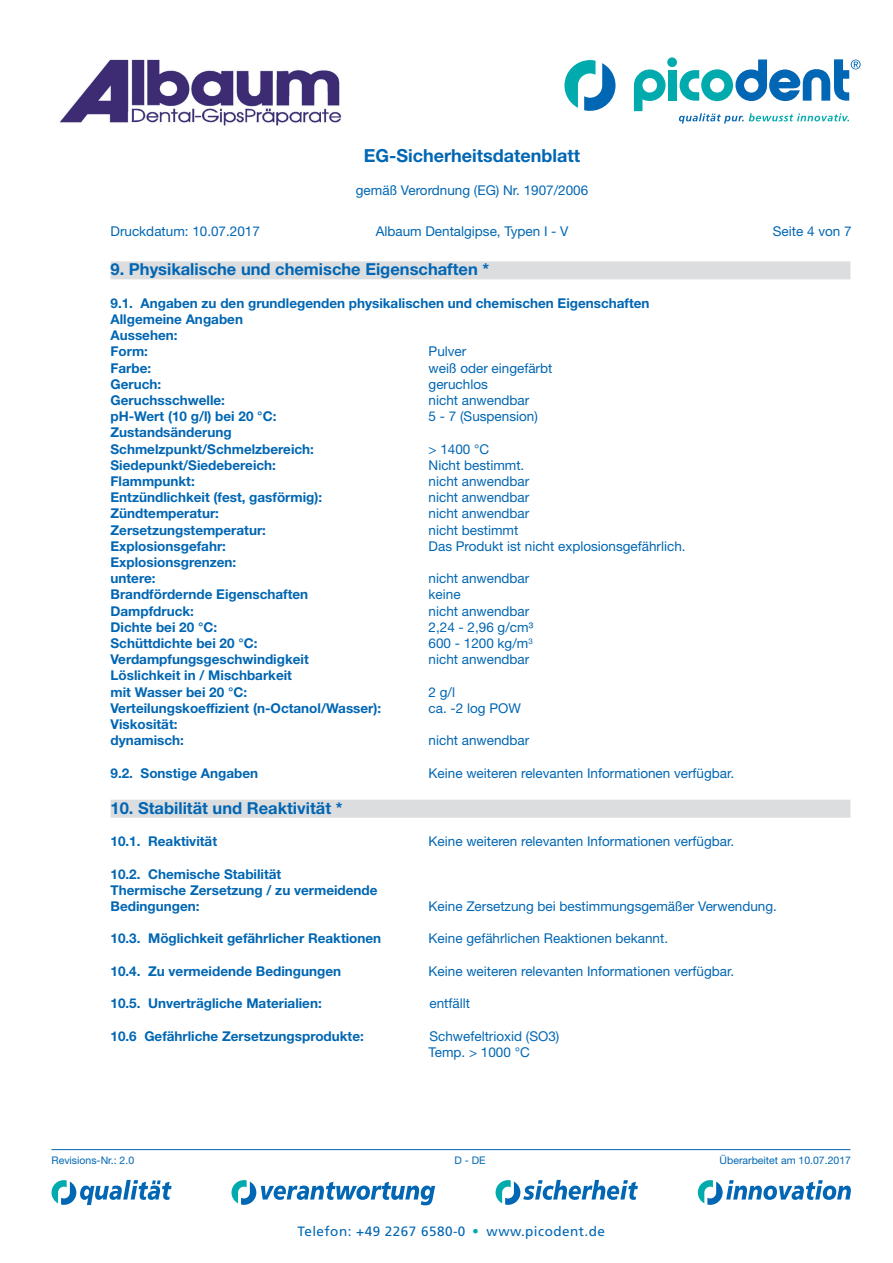
<style>
.page{position:relative;width:893px;height:1263px;background:#fff}
.page>*{position:absolute;margin:0;border:0;box-sizing:border-box;transform-origin:0 0}
.t1{font:39px "Frutiger LT Std";color:#00aaad}
.t2{font:700 18px "Helvetica Neue LT Std";color:#0166b3}
.t3{font:700 16.5px "Helvetica Neue LT Std";color:#0166b3}
.t4{font:700 13.5px/16.2px "Helvetica Neue LT Std";color:#0166b3}
.t5{font:13.5px/16.2px "Helvetica Neue LT Std";color:#0166b3}
.t6{font:13.5px "Frutiger LT Std";letter-spacing:.035em;color:#0166b3}
.t7{font:10.5px "Helvetica Neue LT Std";color:#0166b3}
</style>
<div class="page">
<svg style="left:52px;top:1180px;width:120px;height:25px"></svg>
<svg style="left:496px;top:1180px;width:142px;height:25px"></svg>
<svg style="left:698px;top:1180px;width:153px;height:25px"></svg>
<svg style="left:231px;top:1180px;width:204px;height:25px"></svg>
<hr style="left:52px;top:1149px;width:798px;height:1px;background:#0166b3">
<svg style="left:634px;top:69px;width:32px;height:42px"></svg>
<div style="left:668px;top:70px;width:9px;height:31px;background:#00aaad"></div>
<div style="left:667px;top:57px;width:10px;height:10px;background:#00aaad;border-radius:50%"></div>
<svg style="left:564px;top:60px;width:51px;height:51px"></svg>
<svg style="left:679px;top:113px;width:170px;height:11px"></svg>
<svg style="left:680px;top:59px;width:181px;height:42px"></svg>
<img style="left:59px;top:59px;width:283px;height:66px">
<div style="left:111px;top:261px;width:739px;height:18px;background:#dcdddf"></div>
<div style="left:111px;top:800px;width:739px;height:18px;background:#dcdddf"></div>
<h2 class="t2" style="left:364px;top:144px;width:218px">EG-Sicherheitsdatenblatt</h2>
<p class="t5" style="left:356px;top:182px;width:234px">gemäß Verordnung (EG) Nr. 1907/2006</p>
<p class="t5" style="left:111px;top:223px;width:151px">Druckdatum: 10.07.2017</p>
<p class="t5" style="left:376px;top:223px;width:194px">Albaum Dentalgipse, Typen I - V</p>
<p class="t5" style="left:773px;top:223px;width:80px">Seite 4 von 7</p>
<p class="t3" style="left:111px;top:259px;width:380px">9. Physikalische und chemische Eigenschaften *</p>
<p class="t4" style="left:111px;top:295px;width:541px">9.1. Angaben zu den grundlegenden physikalischen und chemischen Eigenschaften<br>Allgemeine Angaben<br>Aussehen:<br>Form:</p>
<p class="t5" style="left:429px;top:343px;width:39px">Pulver</p>
<p class="t4" style="left:111px;top:359px;width:42px">Farbe:</p>
<p class="t5" style="left:429px;top:360px;width:125px">weiß oder eingefärbt</p>
<p class="t4" style="left:111px;top:376px;width:52px">Geruch:</p>
<p class="t5" style="left:429px;top:376px;width:61px">geruchlos</p>
<p class="t4" style="left:111px;top:392px;width:116px">Geruchsschwelle:</p>
<p class="t5" style="left:429px;top:392px;width:102px">nicht anwendbar</p>
<p class="t4" style="left:111px;top:408px;width:167px">pH-Wert (10 g/l) bei 20 °C:</p>
<p class="t5" style="left:429px;top:408px;width:111px">5 - 7 (Suspension)</p>
<p class="t4" style="left:111px;top:424px;width:205px">Zustandsänderung<br>Schmelzpunkt/Schmelzbereich:</p>
<p class="t5" style="left:429px;top:441px;width:62px">&gt; 1400 °C</p>
<p class="t4" style="left:111px;top:457px;width:167px">Siedepunkt/Siedebereich:</p>
<p class="t5" style="left:429px;top:457px;width:97px">Nicht bestimmt.</p>
<p class="t4" style="left:111px;top:473px;width:86px">Flammpunkt:</p>
<p class="t5" style="left:429px;top:473px;width:102px">nicht anwendbar</p>
<p class="t4" style="left:111px;top:489px;width:213px">Entzündlichkeit (fest, gasförmig):</p>
<p class="t5" style="left:429px;top:489px;width:102px">nicht anwendbar</p>
<p class="t4" style="left:111px;top:505px;width:110px">Zündtemperatur:</p>
<p class="t5" style="left:429px;top:505px;width:102px">nicht anwendbar</p>
<p class="t4" style="left:111px;top:521px;width:157px">Zersetzungstemperatur:</p>
<p class="t5" style="left:429px;top:522px;width:91px">nicht bestimmt</p>
<p class="t4" style="left:111px;top:538px;width:117px">Explosionsgefahr:</p>
<p class="t5" style="left:429px;top:538px;width:259px">Das Produkt ist nicht explosionsgefährlich.</p>
<p class="t4" style="left:111px;top:554px;width:127px">Explosionsgrenzen: untere:</p>
<p class="t5" style="left:429px;top:570px;width:102px">nicht anwendbar</p>
<p class="t4" style="left:111px;top:586px;width:199px">Brandfördernde Eigenschaften</p>
<p class="t5" style="left:429px;top:586px;width:34px">keine</p>
<p class="t4" style="left:111px;top:602px;width:85px">Dampfdruck:</p>
<p class="t5" style="left:429px;top:603px;width:102px">nicht anwendbar</p>
<p class="t4" style="left:111px;top:619px;width:108px">Dichte bei 20 °C:</p>
<p class="t5" style="left:429px;top:619px;width:106px">2,24 - 2,96 g/cm3</p>
<p class="t4" style="left:111px;top:635px;width:148px">Schüttdichte bei 20 °C:</p>
<p class="t5" style="left:429px;top:635px;width:106px">600 - 1200 kg/m<sup>3</sup></p>
<p class="t4" style="left:111px;top:651px;width:200px">Verdampfungsgeschwindigkeit</p>
<p class="t5" style="left:429px;top:651px;width:102px">nicht anwendbar</p>
<p class="t4" style="left:111px;top:667px;width:183px">Löslichkeit in / Mischbarkeit mit Wasser bei 20 °C:</p>
<p class="t5" style="left:429px;top:684px;width:28px">2 g/l</p>
<p class="t4" style="left:111px;top:700px;width:272px">Verteilungskoeffizient (n-Octanol/Wasser):</p>
<p class="t5" style="left:429px;top:700px;width:94px">ca. -2 log POW</p>
<p class="t4" style="left:111px;top:716px;width:75px">Viskosität: dynamisch:</p>
<p class="t5" style="left:429px;top:732px;width:102px">nicht anwendbar</p>
<p class="t4" style="left:111px;top:764px;width:149px">9.2. Sonstige Angaben</p>
<p class="t5" style="left:429px;top:765px;width:307px">Keine weiteren relevanten Informationen verfügbar.</p>
<p class="t3" style="left:111px;top:798px;width:233px">10. Stabilität und Reaktivität *</p>
<p class="t4" style="left:111px;top:833px;width:108px">10.1. Reaktivität</p>
<p class="t5" style="left:429px;top:833px;width:307px">Keine weiteren relevanten Informationen verfügbar.</p>
<p class="t4" style="left:111px;top:865px;width:269px">10.2. Chemische Stabilität<br>Thermische Zersetzung / zu vermeidende<br>Bedingungen:</p>
<p class="t5" style="left:429px;top:898px;width:350px">Keine Zersetzung bei bestimmungsgemäßer Verwendung.</p>
<p class="t4" style="left:111px;top:930px;width:272px">10.3. Möglichkeit gefährlicher Reaktionen</p>
<p class="t5" style="left:429px;top:930px;width:241px">Keine gefährlichen Reaktionen bekannt.</p>
<p class="t4" style="left:111px;top:962px;width:232px">10.4. Zu vermeidende Bedingungen</p>
<p class="t5" style="left:429px;top:963px;width:307px">Keine weiteren relevanten Informationen verfügbar.</p>
<p class="t4" style="left:111px;top:995px;width:213px">10.5. Unverträgliche Materialien:</p>
<p class="t5" style="left:429px;top:995px;width:42px">entfällt</p>
<p class="t4" style="left:111px;top:1027px;width:255px">10.6 Gefährliche Zersetzungsprodukte:</p>
<p class="t5" style="left:429px;top:1027px;width:132px">Schwefeltrioxid (SO3)<br>Temp. &gt; 1000 °C</p>
<p class="t7" style="left:52px;top:1154px;width:84px">Revisions-Nr.: 2.0</p>
<p class="t7" style="left:454px;top:1154px;width:33px">D - DE</p>
<p class="t7" style="left:720px;top:1154px;width:133px">Überarbeitet am 10.07.2017</p>
<p class="t6" style="left:297px;top:1223px;width:170px">Telefon: +49 2267 6580-0</p>
<h1 class="t1" style="left:470px;top:1206px;width:12px">·</h1>
<p class="t6" style="left:487px;top:1223px;width:120px">www.picodent.de</p>
</div>
